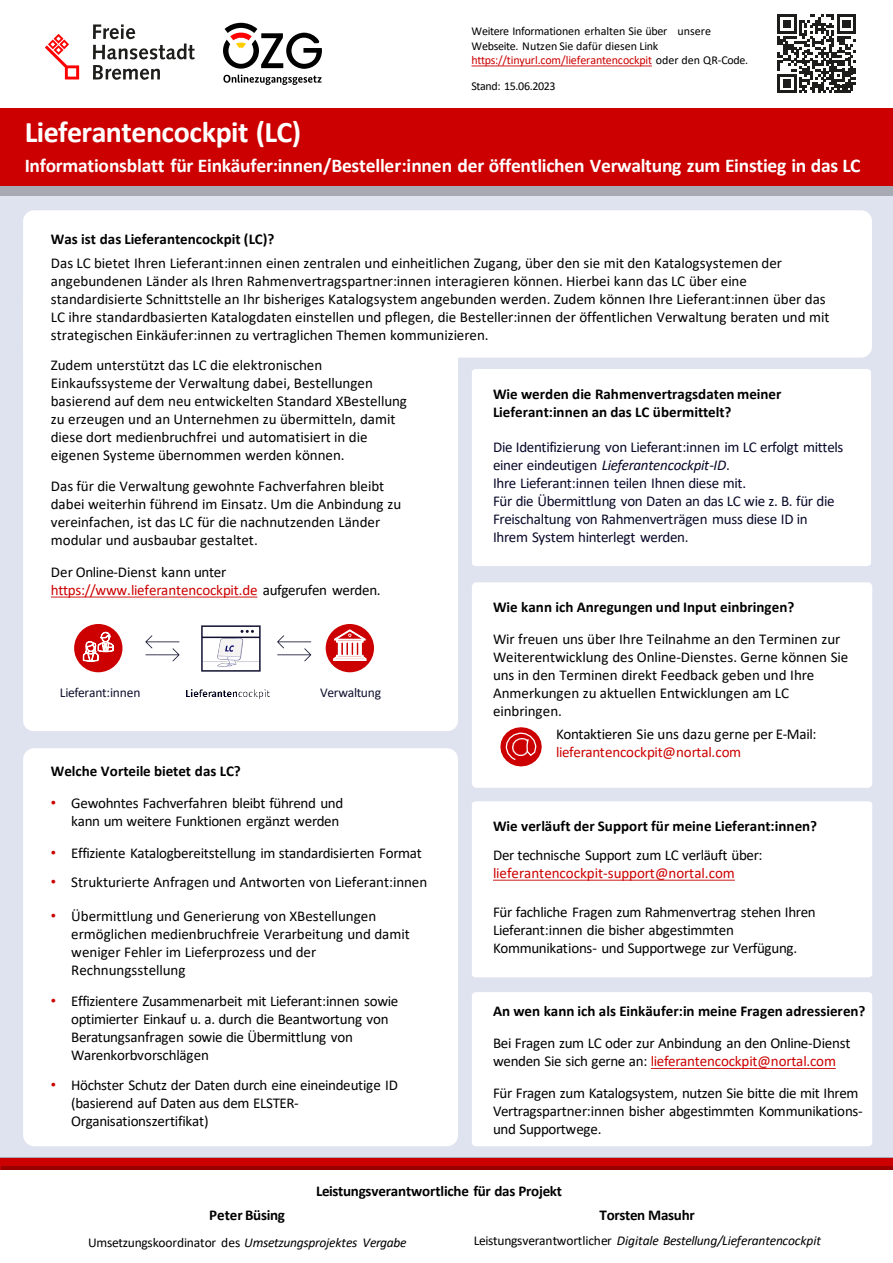
<style>
.page{position:relative;width:893px;height:1263px;background:#fff}
.page>*{position:absolute;margin:0;border:0;box-sizing:border-box;transform-origin:0 0}
.t1{font:700 30px "Calibri";letter-spacing:-.015em;color:#fff}
.t2{font:700 19.5px "Calibri";letter-spacing:-.015em;color:#fff}
.t3{font:15px/18px "Calibri";letter-spacing:-.005em;color:#000}
.t4{font:700 15px/18px "Calibri";letter-spacing:-.005em;color:#000}
.t5{font:15px/18px "Calibri";letter-spacing:-.02em;color:#080829}
.t6{font:15px/18px "Calibri";letter-spacing:-.025em;color:#000;text-align:right}
.t7{font:italic 13.5px "Calibri";letter-spacing:-.01em;color:#000}
.t8{font:13.5px "Calibri";letter-spacing:-.015em;color:#101030}
.t9{font:12px/14.4px "Calibri";letter-spacing:-.015em;color:#000}
.t10{font:12px "Calibri";letter-spacing:-.005em;color:#c00}
.s1{color:#000}
.s2{color:#c00}
.s3{font-family:"Arial";color:#c00}
.s4{font-style:italic}
.s5{font-style:normal}
</style>
<div class="page">
<div style="left:0;top:195px;width:892px;height:962px;background:#dfe3ef"></div>
<div style="left:0;top:186px;width:892px;height:9px;background:#a7aab3"></div>
<div style="left:0;top:108px;width:892px;height:78px;background:#c00"></div>
<hr style="left:0;top:1157px;width:892px;height:1px;background:#a7aab3">
<div style="left:0;top:1158px;width:892px;height:16px;background:#c00"></div>
<svg style="left:45px;top:34px;width:34px;height:45px"></svg>
<svg style="left:93px;top:24px;width:102px;height:56px"></svg>
<svg style="left:223px;top:75px;width:98px;height:10px"></svg>
<svg style="left:223px;top:23px;width:99px;height:46px"></svg>
<div style="left:23px;top:292px;width:435px;height:439px;background:#fff;border-radius:11px"></div>
<div style="left:23px;top:210px;width:848px;height:148px;background:#fff;border-radius:11px"></div>
<div style="left:23px;top:748px;width:435px;height:398px;background:#fff;border-radius:11px"></div>
<svg style="left:472px;top:369px;width:399px;height:197px"></svg>
<div style="left:2px;top:1166px;width:890px;height:10px;background:#000;opacity:.25"></div>
<div style="left:0;top:1171px;width:892px;height:92px;background:#fff"></div>
<svg style="left:51px;top:597px;width:206px;height:1px"></svg>
<svg style="left:472px;top:582px;width:400px;height:206px"></svg>
<svg style="left:472px;top:992px;width:400px;height:154px"></svg>
<svg style="left:472px;top:801px;width:400px;height:176px"></svg>
<svg style="left:493px;top:880px;width:242px;height:1px"></svg>
<svg style="left:500px;top:727px;width:41px;height:39px"></svg>
<svg style="left:651px;top:1068px;width:184px;height:1px"></svg>
<svg style="left:471px;top:66px;width:181px;height:1px"></svg>
<svg style="left:777px;top:15px;width:78px;height:78px"></svg>
<svg style="left:201px;top:625px;width:59px;height:47px"></svg>
<img style="left:186px;top:689px;width:84px;height:10px">
<svg style="left:145px;top:635px;width:34px;height:26px"></svg>
<svg style="left:277px;top:635px;width:34px;height:26px"></svg>
<img style="left:203px;top:639px;width:55px;height:27px">
<div style="left:74px;top:624px;width:48px;height:48px;background:#c00;border-radius:50%"></div>
<svg style="left:83px;top:631px;width:31px;height:31px"></svg>
<div style="left:325px;top:624px;width:49px;height:48px;background:#c00;border-radius:50%"></div>
<svg style="left:333px;top:629px;width:33px;height:32px"></svg>
<p class="t9" style="left:471px;top:24px;width:241px">Weitere Informationen erhalten Sie über unsere<br>Webseite. Nutzen Sie dafür diesen Link</p>
<p class="t10" style="left:471px;top:52px;width:278px">https://tinyurl.com/lieferantencockpit <span class="s1">oder den QR-Code.</span></p>
<p class="t9" style="left:471px;top:79px;width:86px">Stand: 15.06.2023</p>
<p class="t1" style="left:25px;top:110px;width:278px">Lieferantencockpit (LC)</p>
<p class="t2" style="left:25px;top:152px;width:837px">Informationsblatt für Einkäufer:innen/Besteller:innen der öffentlichen Verwaltung zum Einstieg in das LC</p>
<p class="t4" style="left:51px;top:230px;width:225px">Was ist das Lieferantencockpit (LC)?</p>
<p class="t3" style="left:51px;top:254px;width:780px">Das LC bietet Ihren Lieferant:innen einen zentralen und einheitlichen Zugang, über den sie mit den Katalogsystemen der angebundenen Länder als Ihren Rahmenvertragspartner:innen interagieren können. Hierbei kann das LC über eine standardisierte Schnittstelle an Ihr bisheriges Katalogsystem angebunden werden. Zudem können Ihre Lieferant:innen über das LC ihre standardbasierten Katalogdaten einstellen und pflegen, die Besteller:innen der öffentlichen Verwaltung beraten und mit strategischen Einkäufer:innen zu vertraglichen Themen kommunizieren.</p>
<p class="t3" style="left:51px;top:355px;width:357px">Zudem unterstützt das LC die elektronischen Einkaufssysteme der Verwaltung dabei, Bestellungen basierend auf dem neu entwickelten Standard XBestellung zu erzeugen und an Unternehmen zu übermitteln, damit diese dort medienbruchfrei und automatisiert in die eigenen Systeme übernommen werden können.</p>
<p class="t3" style="left:51px;top:477px;width:352px">Das für die Verwaltung gewohnte Fachverfahren bleibt dabei weiterhin führend im Einsatz. Um die Anbindung zu vereinfachen, ist das LC für die nachnutzenden Länder modular und ausbaubar gestaltet.</p>
<p class="t3" style="left:51px;top:562px;width:331px">Der Online-Dienst kann unter <span class="s2">https://www.lieferantencockpit.de</span> aufgerufen werden.</p>
<p class="t8" style="left:60px;top:684px;width:82px">Lieferant:innen</p>
<p class="t8" style="left:320px;top:684px;width:62px">Verwaltung</p>
<p class="t4" style="left:51px;top:762px;width:191px">Welche Vorteile bietet das LC?</p>
<p class="t6" style="left:51px;top:794px;width:294px"><span class="s3">•</span> Gewohntes Fachverfahren bleibt führend und kann um weitere Funktionen ergänzt werden</p>
<p class="t3" style="left:51px;top:844px;width:372px"><span class="s3">•</span> Effiziente Katalogbereitstellung im standardisierten Format</p>
<p class="t3" style="left:51px;top:872px;width:378px"><span class="s3">•</span> Strukturierte Anfragen und Antworten von Lieferant:innen</p>
<p class="t3" style="left:71px;top:906px;width:340px;text-indent:-20px"><span class="s3">•</span> Übermittlung und Generierung von XBestellungen ermöglichen medienbruchfreie Verarbeitung und damit weniger Fehler im Lieferprozess und der Rechnungsstellung</p>
<p class="t3" style="left:71px;top:991px;width:328px;text-indent:-20px"><span class="s3">•</span> Effizientere Zusammenarbeit mit Lieferant:innen sowie optimierter Einkauf u. a. durch die Beantwortung von Beratungsanfragen sowie die Übermittlung von Warenkorbvorschlägen</p>
<p class="t3" style="left:71px;top:1076px;width:328px;text-indent:-20px"><span class="s3">•</span> Höchster Schutz der Daten durch eine eineindeutige ID (basierend auf Daten aus dem ELSTER-<br>Organisationszertifikat)</p>
<p class="t4" style="left:493px;top:385px;width:290px">Wie werden die Rahmenvertragsdaten meiner<br>Lieferant:innen an das LC übermittelt?</p>
<p class="t5" style="left:493px;top:437px;width:352px">Die Identifizierung von Lieferant:innen im LC erfolgt mittels einer eindeutigen <span class="s4">Lieferantencockpit-ID</span>.<br>Ihre Lieferant:innen teilen Ihnen diese mit.<br>Für die Übermittlung von Daten an das LC wie z. B. für die Freischaltung von Rahmenverträgen muss diese ID in Ihrem System hinterlegt werden.</p>
<p class="t4" style="left:493px;top:598px;width:303px">Wie kann ich Anregungen und Input einbringen?</p>
<p class="t3" style="left:493px;top:629px;width:357px">Wir freuen uns über Ihre Teilnahme an den Terminen zur Weiterentwicklung des Online-Dienstes. Gerne können Sie uns in den Terminen direkt Feedback geben und Ihre Anmerkungen zu aktuellen Entwicklungen am LC einbringen.</p>
<p class="t3" style="left:556px;top:725px;width:262px">Kontaktieren Sie uns dazu gerne per E-Mail: <span class="s2">lieferantencockpit@nortal.com</span></p>
<p class="t4" style="left:493px;top:817px;width:326px">Wie verläuft der Support für meine Lieferant:innen?</p>
<p class="t3" style="left:493px;top:846px;width:271px">Der technische Support zum LC verläuft über: <span class="s2">lieferantencockpit-support@nortal.com</span></p>
<p class="t3" style="left:493px;top:903px;width:324px">Für fachliche Fragen zum Rahmenvertrag stehen Ihren<br>Lieferant:innen die bisher abgestimmten<br>Kommunikations- und Supportwege zur Verfügung.</p>
<p class="t4" style="left:493px;top:1002px;width:374px">An wen kann ich als Einkäufer:in meine Fragen adressieren?</p>
<p class="t3" style="left:493px;top:1034px;width:359px">Bei Fragen zum LC oder zur Anbindung an den Online-Dienst wenden Sie sich gerne an: <span class="s2">lieferantencockpit@nortal.com</span></p>
<p class="t3" style="left:493px;top:1083px;width:371px">Für Fragen zum Katalogsystem, nutzen Sie bitte die mit Ihrem<br>Vertragspartner:innen bisher abgestimmten Kommunikations&shy;und Supportwege.</p>
<p class="t4" style="left:316px;top:1181px;width:247px">Leistungsverantwortliche für das Projekt</p>
<p class="t4" style="left:209px;top:1206px;width:77px">Peter Büsing</p>
<p class="t7" style="left:88px;top:1233px;width:320px"><span class="s5">Umsetzungskoordinator des</span> Umsetzungsprojektes Vergabe</p>
<p class="t4" style="left:599px;top:1206px;width:97px">Torsten Masuhr</p>
<p class="t7" style="left:473px;top:1231px;width:349px"><span class="s5">Leistungsverantwortlicher</span> Digitale Bestellung/Lieferantencockpit</p>
</div>
